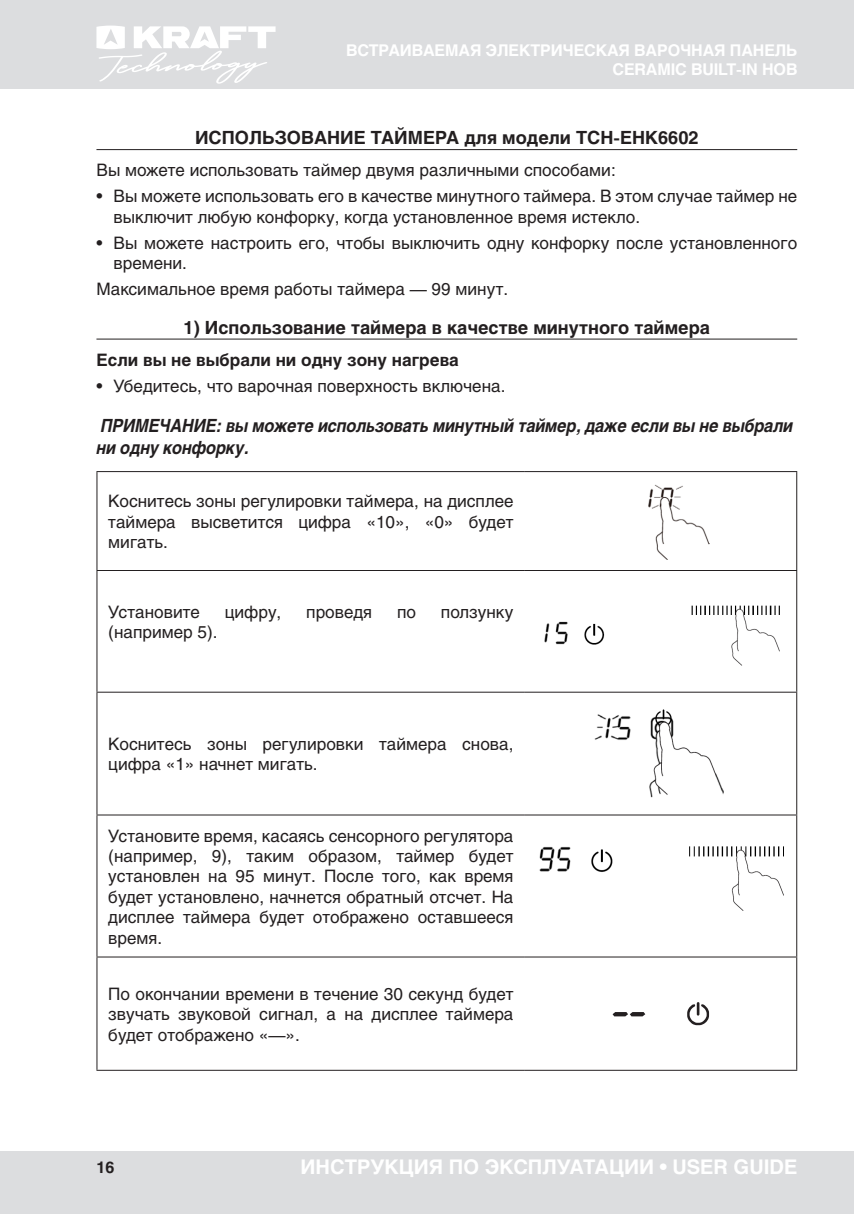
<style>
.page{position:relative;width:854px;height:1214px;background:#fff}
.page>*{position:absolute;margin:0;border:0;box-sizing:border-box;transform-origin:0 0}
.t1{font:700 20px "Helios";color:#fff}
.t2{font:700 18px "Helios";color:#231f20}
.t3{font:italic 700 18px/21.6px "Helios";letter-spacing:-.01em;color:#231f20;scale:.9 1}
.t4{font:17px/20.4px "Helios";color:#231f20}
.t5{font:700 17px "Helios";color:#231f20}
.t6{font:700 16px/19.2px "Helios";letter-spacing:-.01em;color:#fff;text-align:right}
.t7{font:700 16px "Helios";color:#231f20}
</style>
<div class="page">
<div style="left:0;top:0;width:853px;height:88px;background:#dcdddf"></div>
<div style="left:0;top:1151px;width:853px;height:62px;background:#dcdddf"></div>
<hr style="left:853px;top:1151px;width:1px;height:62px;background:#dcdddf">
<svg style="left:96px;top:26px;width:179px;height:58px"></svg>
<hr style="left:96px;top:149px;width:701px;height:1px;background:#231f20">
<hr style="left:96px;top:338px;width:701px;height:1px;background:#231f20">
<hr style="left:96px;top:471px;width:428px;height:1px;background:#231f20">
<hr style="left:96px;top:472px;width:1px;height:98px;background:#231f20">
<hr style="left:524px;top:471px;width:273px;height:1px;background:#231f20">
<hr style="left:796px;top:472px;width:1px;height:98px;background:#231f20">
<hr style="left:96px;top:570px;width:428px;height:1px;background:#231f20">
<hr style="left:96px;top:571px;width:1px;height:120px;background:#231f20">
<hr style="left:524px;top:570px;width:273px;height:1px;background:#231f20">
<hr style="left:796px;top:571px;width:1px;height:120px;background:#231f20">
<hr style="left:96px;top:691px;width:428px;height:1px;background:#231f20">
<hr style="left:96px;top:692px;width:1px;height:122px;background:#231f20">
<hr style="left:524px;top:691px;width:273px;height:1px;background:#231f20">
<hr style="left:796px;top:692px;width:1px;height:122px;background:#231f20">
<hr style="left:96px;top:814px;width:428px;height:1px;background:#231f20">
<hr style="left:96px;top:815px;width:1px;height:141px;background:#231f20">
<hr style="left:524px;top:814px;width:273px;height:1px;background:#231f20">
<hr style="left:796px;top:815px;width:1px;height:141px;background:#231f20">
<hr style="left:96px;top:956px;width:428px;height:1px;background:#231f20">
<hr style="left:96px;top:957px;width:1px;height:112px;background:#231f20">
<hr style="left:524px;top:956px;width:273px;height:1px;background:#231f20">
<hr style="left:796px;top:957px;width:1px;height:112px;background:#231f20">
<hr style="left:96px;top:1069px;width:428px;height:1px;background:#231f20">
<hr style="left:524px;top:1069px;width:273px;height:1px;background:#231f20">
<img style="left:648px;top:484px;width:61px;height:75px">
<img style="left:544px;top:605px;width:236px;height:61px">
<img style="left:594px;top:709px;width:130px;height:89px">
<img style="left:539px;top:846px;width:245px;height:65px">
<svg style="left:612px;top:1012px;width:33px;height:4px"></svg>
<svg style="left:687px;top:1002px;width:21px;height:23px"></svg>
<p class="t6" style="left:346px;top:40px;width:453px">ВСТРАИВАЕМАЯ ЭЛЕКТРИЧЕСКАЯ ВАРОЧНАЯ ПАНЕЛЬ<br>CERAMIC BUILT-IN HOB</p>
<p class="t2" style="left:195px;top:127px;width:505px">ИСПОЛЬЗОВАНИЕ ТАЙМЕРА для модели TCH-EHK6602</p>
<p class="t4" style="left:96px;top:160px;width:520px">Вы можете использовать таймер двумя различными способами:</p>
<p class="t4" style="left:113px;top:186px;width:685px;text-indent:-17px">• Вы можете использовать его в качестве минутного таймера. В этом случае таймер не выключит любую конфорку, когда установленное время истекло.</p>
<p class="t4" style="left:113px;top:232px;width:685px;text-indent:-17px">• Вы можете настроить его, чтобы выключить одну конфорку после установленного времени.</p>
<p class="t4" style="left:96px;top:279px;width:413px">Максимальное время работы таймера — 99 минут.</p>
<p class="t2" style="left:183px;top:317px;width:527px">1) Использование таймера в качестве минутного таймера</p>
<p class="t5" style="left:96px;top:350px;width:364px">Если вы не выбрали ни одну зону нагрева</p>
<p class="t4" style="left:96px;top:375px;width:410px">• Убедитесь, что варочная поверхность включена.</p>
<p class="t3" style="left:96px;top:415px;width:775px">ПРИМЕ ЧАНИЕ: вы можете использовать минутный таймер, даже если вы не выбрали ни одну конфорку.</p>
<p class="t4" style="left:108px;top:491px;width:406px;text-align:justify">Коснитесь зоны регулировки таймера, на дисплее таймера высветится цифра «10», «0» будет мигать.</p>
<p class="t4" style="left:108px;top:601px;width:93px">Установите</p>
<p class="t4" style="left:225px;top:601px;width:58px">цифру,</p>
<p class="t4" style="left:306px;top:601px;width:67px">проведя</p>
<p class="t4" style="left:397px;top:601px;width:20px">по</p>
<p class="t4" style="left:441px;top:601px;width:74px">ползунку</p>
<p class="t4" style="left:108px;top:621px;width:111px">(например 5).</p>
<p class="t4" style="left:108px;top:733px;width:406px">Коснитесь зоны регулировки таймера снова, цифра «1» начнет мигать.</p>
<p class="t4" style="left:108px;top:825px;width:406px;text-align:justify">Установите время, касаясь сенсорного регулятора (например, 9), таким образом, таймер будет установлен на 95 минут. После того, как время будет установлено, начнется обратный отсчет. На дисплее таймера будет отображено оставшееся время.</p>
<p class="t4" style="left:108px;top:983px;width:406px;text-align:justify">По окончании времени в течение 30 секунд будет звучать звуковой сигнал, а на дисплее таймера будет отображено «—».</p>
<p class="t7" style="left:96px;top:1157px;width:19px">16</p>
<p class="t1" style="left:300px;top:1155px;width:498px">ИНСТРУКЦИЯ ПО ЭКСПЛУАТАЦИИ • USER GUIDE</p>
</div>
